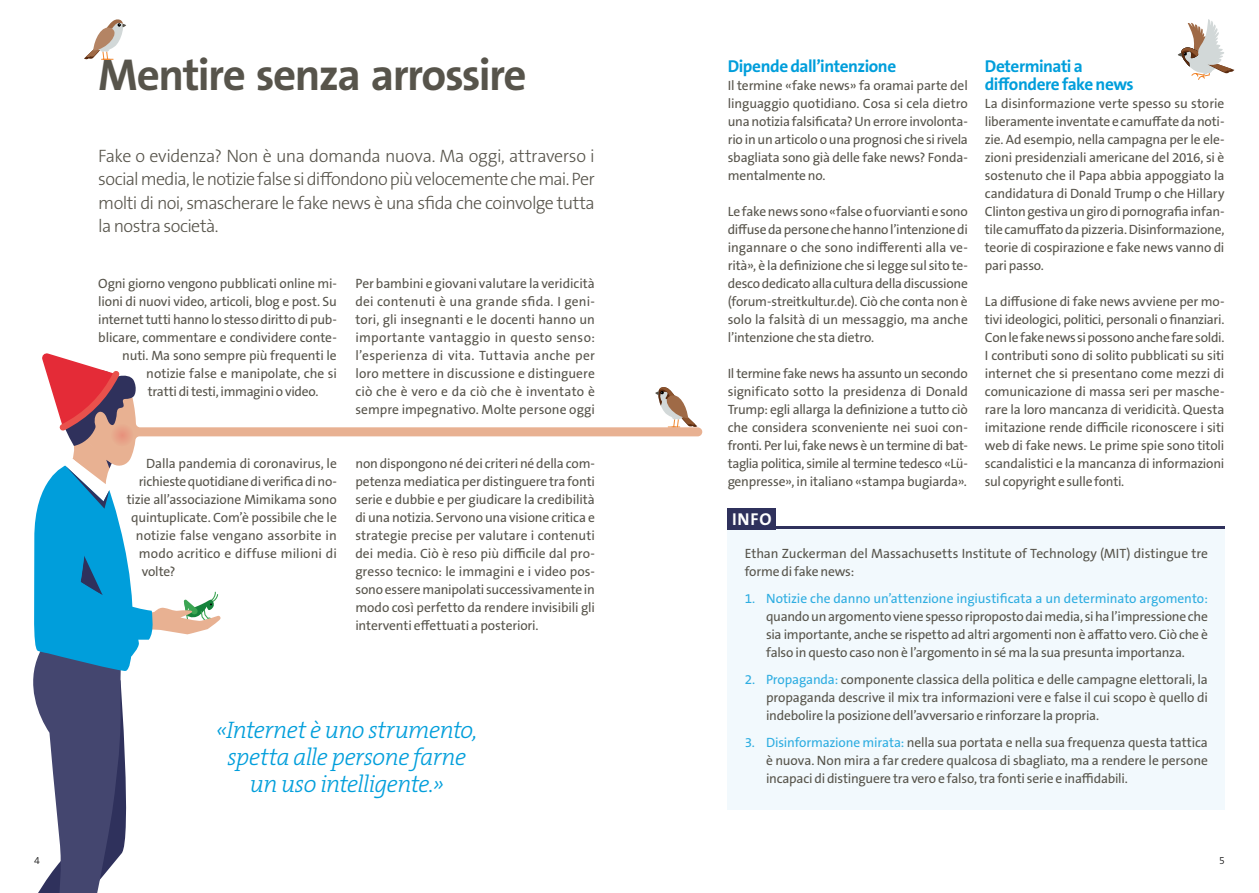
<style>
.page{position:relative;width:1259px;height:893px;background:#fff}
.page>*{position:absolute;margin:0;border:0;box-sizing:border-box;transform-origin:0 0}
.t1{font:700 45px "The Sans B W7";letter-spacing:-.035em;color:#57544b}
.t2{font:italic 300 24px/27px "The Serif B W3";letter-spacing:-.025em;color:#009edb;text-align:center}
.t3{font:300 18px/23.4px "The Sans B W3";letter-spacing:-.035em;color:#57544b;text-align:justify}
.t4{font:700 17.25px/18px "The Sans B W7";letter-spacing:-.025em;color:#009edb}
.t5{font:700 17.25px "The Sans B W7";color:#fff}
.t6{font:13.5px/18px "The Sans B W5 Plain";letter-spacing:-.015em;color:#57544b;text-align:justify}
.t7{font:13.5px "The Sans B W5 Plain";letter-spacing:-.01em;color:#2eade1}
.t8{font:13.5px "The Sans B W5 Plain";letter-spacing:.005em;color:#57544b}
.t9{font:300 10.5px "The Sans B W3";color:#000}
.s1{color:#2eade1}
</style>
<div class="page">
<svg style="left:659px;top:387px;width:11px;height:3px"></svg>
<svg style="left:1177px;top:19px;width:57px;height:61px"></svg>
<svg style="left:84px;top:19px;width:42px;height:41px"></svg>
<svg style="left:776px;top:526px;width:449px;height:4px;fill:#2f315c"></svg>
<div style="left:728px;top:530px;width:497px;height:280px;background:#f2f9fd"></div>
<div style="left:728px;top:508px;width:48px;height:22px;background:#2f315c"></div>
<svg style="left:221px;top:390px;width:481px;height:47px"></svg>
<svg style="left:33px;top:353px;width:188px;height:540px"></svg>
<svg style="left:110px;top:423px;width:24px;height:23px"></svg>
<h1 class="t1" style="left:98px;top:46px;width:430px">Mentire senza arrossire</h1>
<h3 class="t3" style="left:98px;top:144px;width:498px">Fake o evidenza? Non è una domanda nuova. Ma oggi, attraverso i social media, le notizie false si diffondono più velocemente che mai. Per molti di noi, smascherare le fake news è una sfida che coinvolge tutta la nostra società.</h3>
<p class="t6" style="left:98px;top:275px;width:240px">Ogni giorno vengono pubblicati online mi-</p>
<p class="t6" style="left:98px;top:293px;width:240px">lioni di nuovi video, articoli, blog e post. Su</p>
<p class="t6" style="left:98px;top:311px;width:240px">internet tutti hanno lo stesso diritto di pub-</p>
<p class="t6" style="left:98px;top:329px;width:240px">blicare, commentare e condividere conte-</p>
<p class="t6" style="left:122px;top:347px;width:216px">nuti. Ma sono sempre più frequenti le</p>
<p class="t6" style="left:146px;top:364px;width:192px">notizie false e manipolate, che si</p>
<p class="t6" style="left:148px;top:382px;width:171px">tratti di testi, immagini o video.</p>
<p class="t6" style="left:146px;top:454px;width:192px">Dalla pandemia di coronavirus, le</p>
<p class="t6" style="left:139px;top:472px;width:200px">richieste quotidiane di verifica di no-</p>
<p class="t6" style="left:127px;top:490px;width:211px">tizie all’associazione Mimikama sono</p>
<p class="t6" style="left:131px;top:508px;width:207px">quintuplicate. Com’è possibile che le</p>
<p class="t8" style="left:136px;top:527px;width:203px">notizie false vengano assorbite in</p>
<p class="t8" style="left:139px;top:545px;width:199px">modo acritico e diffuse milioni di</p>
<p class="t6" style="left:142px;top:562px;width:35px">volte?</p>
<p class="t6" style="left:355px;top:274px;width:241px">Per bambini e giovani valutare la veridicità dei contenuti è una grande sfida. I geni&shy;tori, gli insegnanti e le docenti hanno un importante vantaggio in questo senso: l’esperienza di vita. Tuttavia anche per loro mettere in discussione e distinguere ciò che è vero e da ciò che è inventato è sempre impegnativo. Molte persone oggi</p>
<p class="t6" style="left:355px;top:454px;width:241px">non dispongono né dei criteri né della com&shy;petenza mediatica per distinguere tra fonti serie e dubbie e per giudicare la credibilità di una notizia. Servono una visione critica e strategie precise per valutare i contenuti dei media. Ciò è reso più difficile dal pro&shy;gresso tecnico: le immagini e i video pos&shy;sono essere manipolati successivamente in modo così perfetto da rendere invisibili gli interventi effettuati a posteriori.</p>
<h2 class="t2" style="left:216px;top:717px;width:263px">«Internet è uno strumento, spetta alle persone farne un uso intelligente.»</h2>
<p class="t4" style="left:728px;top:57px;width:170px">Dipende dall’intenzione</p>
<p class="t6" style="left:728px;top:77px;width:242px">Il termine «fake news» fa oramai parte del linguaggio quotidiano. Cosa si cela dietro una notizia falsificata? Un errore involonta&shy;rio in un articolo o una prognosi che si rivela sbagliata sono già delle fake news? Fonda&shy;mentalmente no.</p>
<p class="t6" style="left:728px;top:203px;width:242px">Le fake news sono «false o fuorvianti e sono diffuse da persone che hanno l’intenzione di ingannare o che sono indifferenti alla ve&shy;rità», è la definizione che si legge sul sito te&shy;desco dedicato alla cultura della discussione (forum-streitkultur.de). Ciò che conta non è solo la falsità di un messaggio, ma anche l’intenzione che sta dietro.</p>
<p class="t6" style="left:728px;top:364px;width:242px">Il termine fake news ha assunto un secondo significato sotto la presidenza di Donald Trump: egli allarga la definizione a tutto ciò che considera sconveniente nei suoi con&shy;fronti. Per lui, fake news è un termine di bat&shy;taglia politica, simile al termine tedesco «Lü&shy;genpresse», in italiano «stampa bugiarda».</p>
<p class="t5" style="left:732px;top:508px;width:41px">INFO</p>
<p class="t4" style="left:985px;top:57px;width:150px">Determinati a diffondere fake news</p>
<p class="t6" style="left:985px;top:95px;width:241px">La disinformazione verte spesso su storie liberamente inventate e camuffate da noti&shy;zie. Ad esempio, nella campagna per le ele&shy;zioni presidenziali americane del 2016, si è sostenuto che il Papa abbia appoggiato la candidatura di Donald Trump o che Hillary Clinton gestiva un giro di pornografia infan&shy;tile camuffato da pizzeria. Disinformazione, teorie di cospirazione e fake news vanno di pari passo.</p>
<p class="t6" style="left:985px;top:292px;width:241px">La diffusione di fake news avviene per mo&shy;tivi ideologici, politici, personali o finanziari.<br>Con le fake news si possono anche fare soldi.<br>I contributi sono di solito pubblicati su siti internet che si presentano come mezzi di comunicazione di massa seri per masche&shy;rare la loro mancanza di veridicità. Questa imitazione rende difficile riconoscere i siti web di fake news. Le prime spie sono titoli scandalistici e la mancanza di informazioni sul copyright e sulle fonti.</p>
<p class="t6" style="left:745px;top:545px;width:465px">Ethan Zuckerman del Massachusetts Institute of Technology (MIT) distingue tre forme di fake news:</p>
<p class="t7" style="left:745px;top:590px;width:464px">1. Notizie che danno un’attenzione ingiustificata a un determinato argomento:</p>
<p class="t6" style="left:766px;top:608px;width:443px">quando un argomento viene spesso riproposto dai media, si ha l’impressione che sia importante, anche se rispetto ad altri argomenti non è affatto vero. Ciò che è falso in questo caso non è l’argomento in sé ma la sua presunta importanza.</p>
<p class="t6" style="left:766px;top:670px;width:443px;text-indent:-21px"><span class="s1">2. Propaganda:</span> componente classica della politica e delle campagne elettorali, la propaganda descrive il mix tra informazioni vere e false il cui scopo è quello di indebolire la posizione dell’avversario e rinforzare la propria.</p>
<p class="t6" style="left:766px;top:733px;width:443px;text-indent:-21px"><span class="s1">3. Disinformazione mirata:</span> nella sua portata e nella sua frequenza questa tattica è nuova. Non mira a far credere qualcosa di sbagliato, ma a rendere le persone incapaci di distinguere tra vero e falso, tra fonti serie e inaffidabili.</p>
<p class="t9" style="left:34px;top:854px;width:7px">4</p>
<p class="t9" style="left:1219px;top:854px;width:7px">5</p>
</div>
